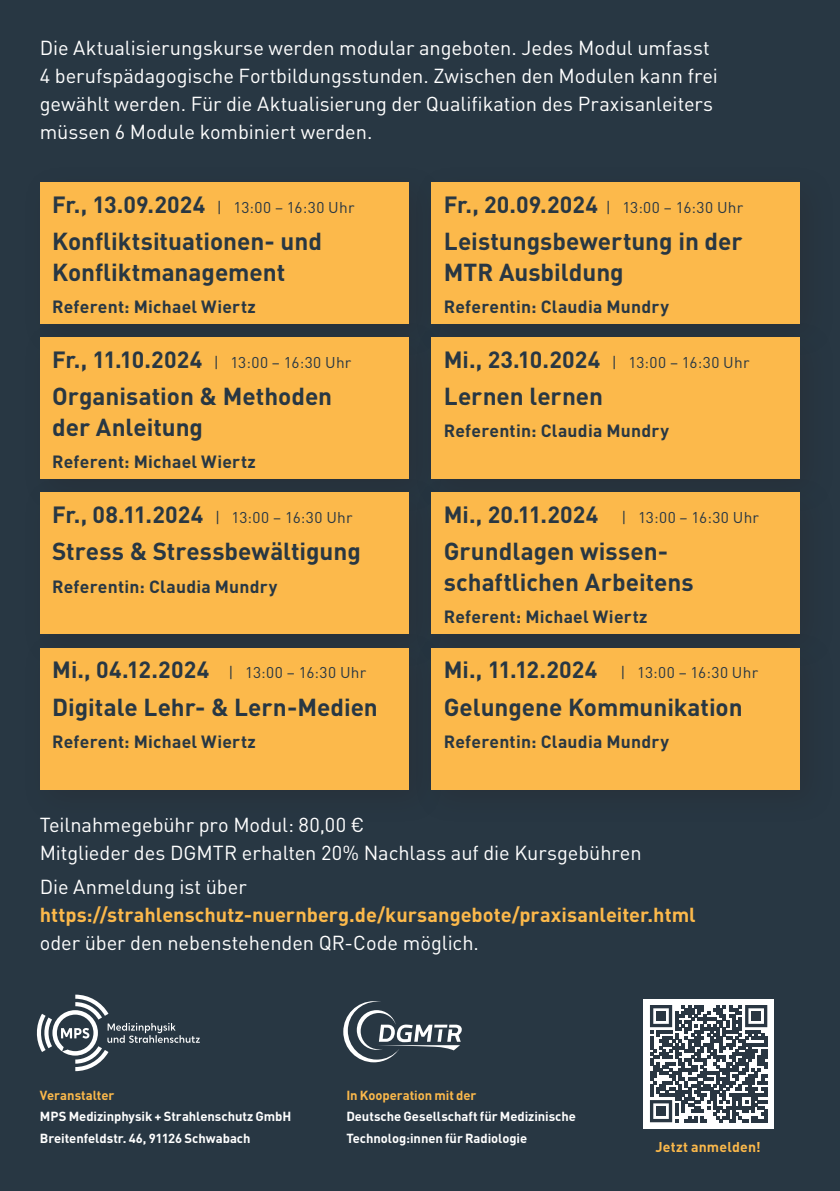
<style>
.page{position:relative;width:840px;height:1191px;background:#fff}
.page>*{position:absolute;margin:0;border:0;box-sizing:border-box;transform-origin:0 0}
.t1{font:700 24.2px/31px "DIN Pro";color:#283743}
.t2{font:700 23.2px "DIN Pro";color:#283743}
.t3{font:20px/28px "DIN Pro";letter-spacing:-.005em;color:#fff}
.t4{font:700 20px "DIN Pro";color:#fcb94b}
.t5{font:700 17.6px "DIN Pro";letter-spacing:.015em;color:#283743}
.t6{font:15.4px "DIN Pro";letter-spacing:.015em;color:#283743}
.t7{font:700 14px "DIN Pro";letter-spacing:.01em;color:#fcb94b}
.t8{font:700 13px/21.8px "DIN Pro";letter-spacing:-.005em;color:#fff}
.t9{font:700 13px "DIN Pro";letter-spacing:-.005em;color:#fcb94b}
.s1{font-weight:700;font-size:23.2px}
</style>
<div class="page">
<div style="left:0;top:0;width:839px;height:1191px;background:#283743"></div>
<svg style="left:36px;top:994px;width:164px;height:77px"></svg>
<div style="left:40px;top:182px;width:368px;height:141px;background:#fcb94b"></div>
<div style="left:21px;top:318px;width:424px;height:197px;background:#231f20;opacity:.25"></div>
<div style="left:40px;top:337px;width:368px;height:141px;background:#fcb94b"></div>
<div style="left:21px;top:474px;width:424px;height:196px;background:#231f20;opacity:.25"></div>
<div style="left:40px;top:493px;width:368px;height:141px;background:#fcb94b"></div>
<div style="left:21px;top:629px;width:424px;height:197px;background:#231f20;opacity:.25"></div>
<div style="left:40px;top:648px;width:368px;height:141px;background:#fcb94b"></div>
<div style="left:431px;top:182px;width:368px;height:141px;background:#fcb94b"></div>
<div style="left:412px;top:318px;width:424px;height:197px;background:#231f20;opacity:.25"></div>
<div style="left:431px;top:337px;width:368px;height:141px;background:#fcb94b"></div>
<div style="left:412px;top:474px;width:424px;height:196px;background:#231f20;opacity:.25"></div>
<div style="left:431px;top:493px;width:368px;height:141px;background:#fcb94b"></div>
<div style="left:412px;top:629px;width:424px;height:197px;background:#231f20;opacity:.25"></div>
<div style="left:431px;top:648px;width:368px;height:141px;background:#fcb94b"></div>
<svg style="left:343px;top:1001px;width:118px;height:61px"></svg>
<div style="left:643px;top:998px;width:130px;height:130px;background:#fff"></div>
<svg style="left:650px;top:1005px;width:116px;height:117px"></svg>
<div style="left:656px;top:1011px;width:9px;height:9px;background:#293642"></div>
<div style="left:751px;top:1011px;width:9px;height:9px;background:#293642"></div>
<div style="left:656px;top:1106px;width:9px;height:10px;background:#293642"></div>
<p class="t3" style="left:40px;top:33px;width:679px">Die Aktualisierungskurse werden modular angeboten. Jedes Modul umfasst 4 berufspädagogische Fortbildungsstunden. Zwischen den Modulen kann frei gewählt werden. Für die Aktualisierung der Qualifikation des Praxisanleiters müssen 6 Module kombiniert werden.</p>
<p class="t6" style="left:52px;top:197px;width:303px"><span class="s1">Fr., 13.09.2024</span> | 13:00 – 16:30 Uhr</p>
<p class="t1" style="left:52px;top:225px;width:271px">Konfliktsituationen- und<br>Konfliktmanagement</p>
<p class="t5" style="left:52px;top:295px;width:205px">Referent: Michael Wiertz</p>
<p class="t6" style="left:52px;top:352px;width:300px"><span class="s1">Fr., 11.10.2024</span> | 13:00 – 16:30 Uhr</p>
<p class="t1" style="left:52px;top:379px;width:281px">Organisation &amp; Methoden der Anleitung</p>
<p class="t5" style="left:52px;top:450px;width:205px">Referent: Michael Wiertz</p>
<p class="t6" style="left:52px;top:507px;width:302px"><span class="s1">Fr., 08.11.2024</span> | 13:00 – 16:30 Uhr</p>
<p class="t1" style="left:52px;top:535px;width:310px">Stress &amp; Stressbewältigung</p>
<p class="t5" style="left:52px;top:574px;width:227px">Referentin: Claudia Mundry</p>
<p class="t6" style="left:52px;top:662px;width:315px"><span class="s1">Mi., 04.12.2024</span> | 13:00 – 16:30 Uhr</p>
<p class="t1" style="left:52px;top:690px;width:327px">Digitale Lehr- &amp; Lern-Medien</p>
<p class="t5" style="left:52px;top:729px;width:205px">Referent: Michael Wiertz</p>
<p class="t6" style="left:443px;top:197px;width:301px"><span class="s1">Fr., 20.09.2024</span> | 13:00 – 16:30 Uhr</p>
<p class="t1" style="left:443px;top:225px;width:300px">Leistungsbewertung in der<br>MTR Ausbildung</p>
<p class="t5" style="left:443px;top:295px;width:227px">Referentin: Claudia Mundry</p>
<p class="t6" style="left:443px;top:352px;width:307px"><span class="s1">Mi., 23.10.2024</span> | 13:00 – 16:30 Uhr</p>
<p class="t1" style="left:443px;top:379px;width:161px">Lernen lernen</p>
<p class="t5" style="left:443px;top:419px;width:227px">Referentin: Claudia Mundry</p>
<p class="t2" style="left:443px;top:499px;width:156px">Mi., 20.11.2024</p>
<p class="t6" style="left:621px;top:507px;width:139px">| 13:00 – 16:30 Uhr</p>
<p class="t1" style="left:443px;top:535px;width:251px">Grundlagen wissen&shy;schaftlichen Arbeitens</p>
<p class="t5" style="left:443px;top:605px;width:205px">Referent: Michael Wiertz</p>
<p class="t2" style="left:443px;top:654px;width:155px">Mi., 11.12.2024</p>
<p class="t6" style="left:620px;top:662px;width:139px">| 13:00 – 16:30 Uhr</p>
<p class="t1" style="left:443px;top:690px;width:300px">Gelungene Kommunikation</p>
<p class="t5" style="left:443px;top:729px;width:227px">Referentin: Claudia Mundry</p>
<p class="t3" style="left:40px;top:810px;width:603px">Teilnahmegebühr pro Modul: 80,00 €<br>Mitglieder des DGMTR erhalten 20% Nachlass auf die Kursgebühren</p>
<p class="t3" style="left:40px;top:871px;width:208px">Die Anmeldung ist über</p>
<p class="t4" style="left:40px;top:901px;width:657px">https://strahlenschutz-nuernberg.de/kursangebote/praxisanleiter.html</p>
<p class="t3" style="left:40px;top:927px;width:440px">oder über den nebenstehenden QR-Code möglich.</p>
<p class="t9" style="left:40px;top:1086px;width:76px">Veranstalter</p>
<p class="t8" style="left:40px;top:1105px;width:253px">MPS Medizinphysik + Strahlenschutz GmbH<br>Breitenfeldstr. 46, 91126 Schwabach</p>
<p class="t9" style="left:346px;top:1086px;width:131px">In Kooperation mit der</p>
<p class="t8" style="left:346px;top:1105px;width:231px">Deutsche Gesellschaft für Medizinische<br>Technolog:innen für Radiologie</p>
<p class="t7" style="left:655px;top:1137px;width:107px">Jetzt anmelden!</p>
</div>
